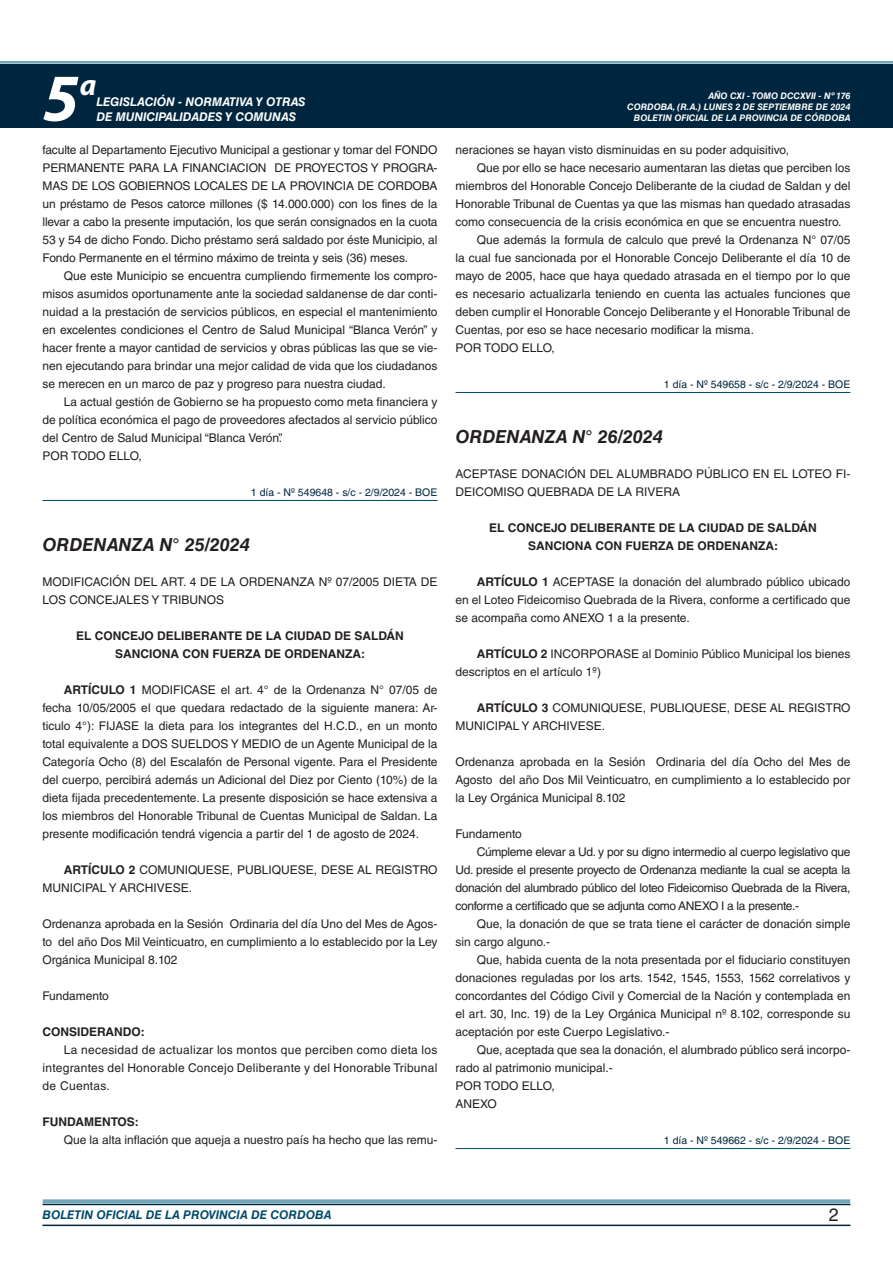
<style>
.page{position:relative;width:893px;height:1263px;background:#fff}
.page>*{position:absolute;margin:0;border:0;box-sizing:border-box;transform-origin:0 0}
.t1{font:italic 700 67.5px "Myriad Pro";color:#fff}
.t2{font:italic 700 30px "Myriad Pro";color:#fff}
.NOMBRE_DE_MINISTERIO{font:italic 700 18px "Helvetica LT Std";color:#231f20}
.t3{font:18px "Helvetica LT Std";color:#231f20}
.TEXTO_BASE{font:12px/18px "Helvetica LT Std";color:#231f20;text-align:justify}
.RESUELVE{font:700 12px "Helvetica LT Std";color:#231f20}
.t4{font:italic 700 12px "Helvetica LT Std";color:#fff}
.t5{font:italic 700 12px "Helvetica LT Std";color:#004b6c}
.TEXTO_BASE-2{font:700 12px "Helvetica LT Std";color:#231f20}
.FECHA_DE_VENCIMIENTO{font:10.5px "Helvetica LT Std";color:#00263f}
.t6{font:italic 700 9px/10.8px "Helvetica LT Std";color:#fff;text-align:right}
.s1{font-weight:700}
</style>
<div class="page">
<div style="left:0;top:61px;width:893px;height:6px;background:#fff;opacity:.75"></div>
<div style="left:0;top:64px;width:893px;height:64px;background:#00263f"></div>
<hr style="left:43px;top:1224px;width:807px;height:2px;background:#00263f">
<div style="left:42px;top:1198px;width:809px;height:8px;background:#fff;opacity:.75"></div>
<hr style="left:43px;top:500px;width:394px;height:1px;background:#004b6c">
<hr style="left:455px;top:392px;width:395px;height:1px;background:#004b6c">
<hr style="left:455px;top:1148px;width:395px;height:1px;background:#004b6c">
<h1 class="t1" style="left:43px;top:54px;width:38px">5</h1>
<h2 class="t2" style="left:80px;top:66px;width:18px">a</h2>
<p class="t4" style="left:96px;top:95px;width:211px">LEGISLACIÓN - NORMATIVA Y OTRAS</p>
<p class="t4" style="left:96px;top:109px;width:201px">DE MUNICIPALIDADES Y COMUNAS</p>
<p class="TEXTO_BASE" style="left:43px;top:141px;width:396px">faculte al Departamento Ejecutivo Municipal a gestionar y tomar del FONDO PERMANENTE PARA LA FINANCIACION DE PROYECTOS Y PROGRA-MAS DE LOS GOBIERNOS LOCALES DE LA PROVINCIA DE CORDOBA un préstamo de Pesos catorce millones ($ 14.000.000) con los fines de la llevar a cabo la presente imputación, los que serán consignados en la cuota 53 y 54 de dicho Fondo. Dicho préstamo será saldado por éste Municipio, al Fondo Permanente en el término máximo de treinta y seis (36) meses.</p>
<p class="TEXTO_BASE" style="left:43px;top:267px;width:396px;text-indent:21px">Que este Municipio se encuentra cumpliendo firmemente los compro&shy;misos asumidos oportunamente ante la sociedad saldanense de dar conti&shy;nuidad a la prestación de servicios públicos, en especial el mantenimiento en excelentes condiciones el Centro de Salud Municipal “Blanca Verón” y hacer frente a mayor cantidad de servicios y obras públicas las que se vie&shy;nen ejecutando para brindar una mejor calidad de vida que los ciudadanos se merecen en un marco de paz y progreso para nuestra ciudad.</p>
<p class="TEXTO_BASE" style="left:43px;top:393px;width:396px;text-indent:21px">La actual gestión de Gobierno se ha propuesto como meta financiera y de política económica el pago de proveedores afectados al servicio público del Centro de Salud Municipal “Blanca Verón”.</p>
<p class="TEXTO_BASE" style="left:43px;top:447px;width:101px">POR TODO ELLO,</p>
<p class="FECHA_DE_VENCIMIENTO" style="left:251px;top:486px;width:188px">1 día - Nº 549648 - s/c - 2/9/2024 - BOE</p>
<p class="NOMBRE_DE_MINISTERIO" style="left:43px;top:534px;width:209px">ORDENANZA N° 25/2024</p>
<p class="TEXTO_BASE" style="left:43px;top:573px;width:396px">MODIFICACIÓN DEL ART. 4 DE LA ORDENANZA Nº 07/2005 DIETA DE<br>LOS CONCEJALES Y TRIBUNOS</p>
<p class="RESUELVE" style="left:76px;top:628px;width:329px">EL CONCEJO DELIBERANTE DE LA CIUDAD DE SALDÁN</p>
<p class="RESUELVE" style="left:115px;top:646px;width:251px">SANCIONA CON FUERZA DE ORDENANZA:</p>
<p class="TEXTO_BASE" style="left:43px;top:681px;width:396px;text-indent:21px"><span class="s1">ARTÍCULO 1</span> MODIFICASE el art. 4° de la Ordenanza N° 07/05 de fecha 10/05/2005 el que quedara redactado de la siguiente manera: Ar&shy;ticulo 4°): FIJASE la dieta para los integrantes del H.C.D., en un monto total equivalente a DOS SUELDOS Y MEDIO de un Agente Municipal de la Categoría Ocho (8) del Escalafón de Personal vigente. Para el Presidente del cuerpo, percibirá además un Adicional del Diez por Ciento (10%) de la dieta fijada precedentemente. La presente disposición se hace extensiva a los miembros del Honorable Tribunal de Cuentas Municipal de Saldan. La presente modificación tendrá vigencia a partir del 1 de agosto de 2024.</p>
<p class="TEXTO_BASE" style="left:43px;top:861px;width:396px;text-indent:21px"><span class="s1">ARTÍCULO 2</span> COMUNIQUESE, PUBLIQUESE, DESE AL REGISTRO<br>MUNICIPAL Y ARCHIVESE.</p>
<p class="TEXTO_BASE" style="left:43px;top:915px;width:396px">Ordenanza aprobada en la Sesión Ordinaria del día Uno del Mes de Agos&shy;to del año Dos Mil Veinticuatro, en cumplimiento a lo establecido por la Ley Orgánica Municipal 8.102</p>
<p class="TEXTO_BASE" style="left:43px;top:987px;width:68px">Fundamento</p>
<p class="TEXTO_BASE-2" style="left:43px;top:1024px;width:104px">CONSIDERANDO:</p>
<p class="TEXTO_BASE" style="left:43px;top:1041px;width:396px;text-indent:21px">La necesidad de actualizar los montos que perciben como dieta los integrantes del Honorable Concejo Deliberante y del Honorable Tribunal de Cuentas.</p>
<p class="TEXTO_BASE-2" style="left:43px;top:1114px;width:98px">FUNDAMENTOS:</p>
<p class="TEXTO_BASE" style="left:64px;top:1131px;width:375px">Que la alta inflación que aqueja a nuestro país ha hecho que las remu-</p>
<p class="t6" style="left:627px;top:91px;width:225px">AÑO CXI - TOMO DCCXVII - Nº 176<br>CORDOBA, (R.A.) LUNES 2 DE SEPTIEMBRE DE 2024<br>BOLETIN OFICIAL DE LA PROVINCIA DE CÓRDOBA</p>
<p class="TEXTO_BASE" style="left:455px;top:141px;width:335px">neraciones se hayan visto disminuidas en su poder adquisitivo,</p>
<p class="TEXTO_BASE" style="left:455px;top:159px;width:396px;text-indent:21px">Que por ello se hace necesario aumentaran las dietas que perciben los miembros del Honorable Concejo Deliberante de la ciudad de Saldan y del Honorable Tribunal de Cuentas ya que las mismas han quedado atrasadas como consecuencia de la crisis económica en que se encuentra nuestro.</p>
<p class="TEXTO_BASE" style="left:455px;top:231px;width:396px;text-indent:21px">Que además la formula de calculo que prevé la Ordenanza N° 07/05 la cual fue sancionada por el Honorable Concejo Deliberante el día 10 de mayo de 2005, hace que haya quedado atrasada en el tiempo por lo que es necesario actualizarla teniendo en cuenta las actuales funciones que deben cumplir el Honorable Concejo Deliberante y el Honorable Tribunal de Cuentas, por eso se hace necesario modificar la misma.</p>
<p class="TEXTO_BASE" style="left:455px;top:339px;width:101px">POR TODO ELLO,</p>
<p class="FECHA_DE_VENCIMIENTO" style="left:664px;top:378px;width:188px">1 día - Nº 549658 - s/c - 2/9/2024 - BOE</p>
<p class="NOMBRE_DE_MINISTERIO" style="left:455px;top:426px;width:209px">ORDENANZA N° 26/2024</p>
<p class="TEXTO_BASE" style="left:455px;top:465px;width:396px">ACEPTASE DONACIÓN DEL ALUMBRADO PÚBLICO EN EL LOTEO FI-<br>DEICOMISO QUEBRADA DE LA RIVERA</p>
<p class="RESUELVE" style="left:489px;top:520px;width:329px">EL CONCEJO DELIBERANTE DE LA CIUDAD DE SALDÁN</p>
<p class="RESUELVE" style="left:528px;top:538px;width:251px">SANCIONA CON FUERZA DE ORDENANZA:</p>
<p class="TEXTO_BASE" style="left:455px;top:573px;width:396px;text-indent:21px"><span class="s1">ARTÍCULO 1</span> ACEPTASE la donación del alumbrado público ubicado en el Loteo Fideicomiso Quebrada de la Rivera, conforme a certificado que se acompaña como ANEXO 1 a la presente.</p>
<p class="TEXTO_BASE" style="left:455px;top:645px;width:396px;text-indent:21px"><span class="s1">ARTÍCULO 2</span> INCORPORASE al Dominio Público Municipal los bienes descriptos en el artículo 1º)</p>
<p class="TEXTO_BASE" style="left:455px;top:699px;width:396px;text-indent:21px"><span class="s1">ARTÍCULO 3</span> COMUNIQUESE, PUBLIQUESE, DESE AL REGISTRO<br>MUNICIPAL Y ARCHIVESE.</p>
<p class="TEXTO_BASE" style="left:455px;top:753px;width:396px">Ordenanza aprobada en la Sesión Ordinaria del día Ocho del Mes de Agosto del año Dos Mil Veinticuatro, en cumplimiento a lo establecido por la Ley Orgánica Municipal 8.102</p>
<p class="TEXTO_BASE" style="left:455px;top:825px;width:68px">Fundamento</p>
<p class="TEXTO_BASE" style="left:455px;top:843px;width:396px;text-indent:21px">Cúmpleme elevar a Ud. y por su digno intermedio al cuerpo legislativo que Ud. preside el presente proyecto de Ordenanza mediante la cual se acepta la donación del alumbrado público del loteo Fideicomiso Quebrada de la Rivera, conforme a certificado que se adjunta como ANEXO I a la presente.-</p>
<p class="TEXTO_BASE" style="left:455px;top:915px;width:396px;text-indent:21px">Que, la donación de que se trata tiene el carácter de donación simple sin cargo alguno.-</p>
<p class="TEXTO_BASE" style="left:455px;top:951px;width:396px;text-indent:21px">Que, habida cuenta de la nota presentada por el fiduciario constituyen donaciones reguladas por los arts. 1542, 1545, 1553, 1562 correlativos y concordantes del Código Civil y Comercial de la Nación y contemplada en el art. 30, Inc. 19) de la Ley Orgánica Municipal nº 8.102, corresponde su aceptación por este Cuerpo Legislativo.-</p>
<p class="TEXTO_BASE" style="left:455px;top:1041px;width:396px;text-indent:21px">Que, aceptada que sea la donación, el alumbrado público será incorpo&shy;rado al patrimonio municipal.-</p>
<p class="TEXTO_BASE" style="left:455px;top:1077px;width:101px">POR TODO ELLO,</p>
<p class="TEXTO_BASE" style="left:455px;top:1095px;width:43px">ANEXO</p>
<p class="FECHA_DE_VENCIMIENTO" style="left:664px;top:1134px;width:188px">1 día - Nº 549662 - s/c - 2/9/2024 - BOE</p>
<p class="t5" style="left:43px;top:1208px;width:290px">BOLETIN OFICIAL DE LA PROVINCIA DE CORDOBA</p>
<p class="t3" style="left:829px;top:1204px;width:12px">2</p>
</div>
